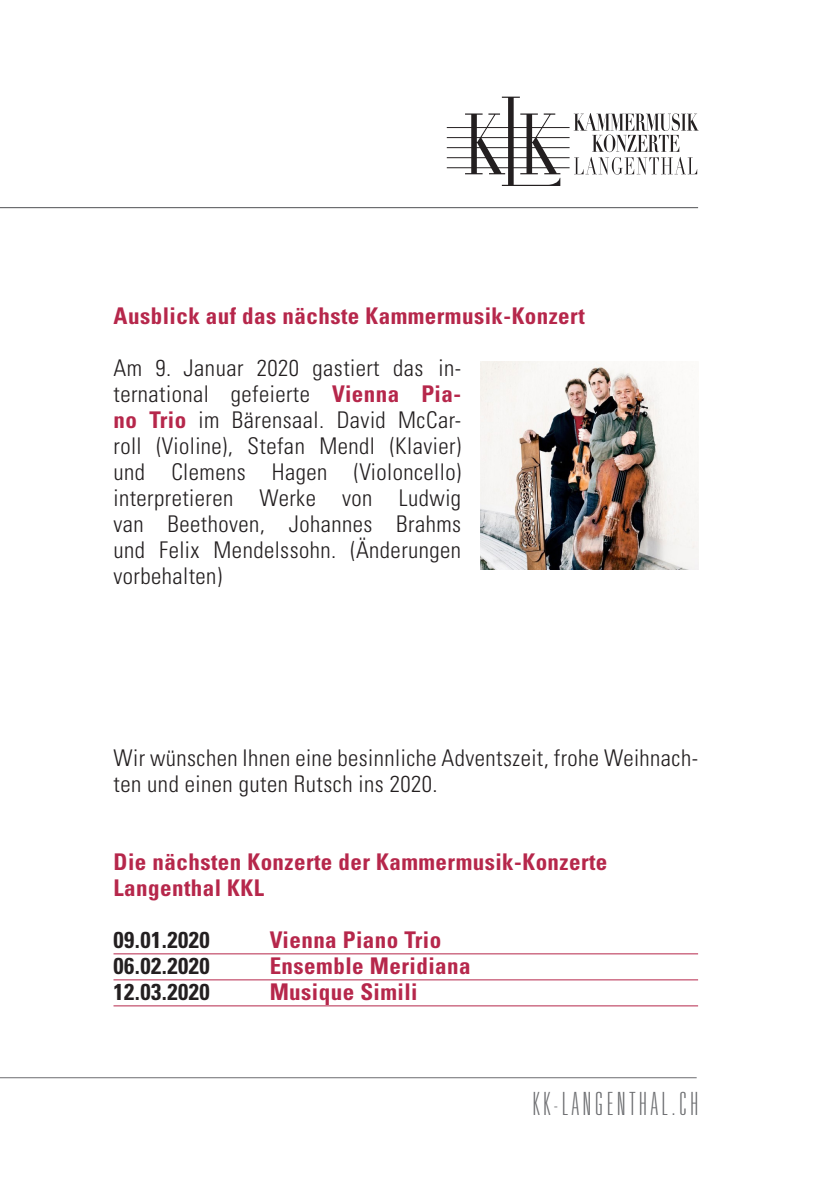
<style>
.page{position:relative;width:840px;height:1191px;background:#fff}
.page>*{position:absolute;margin:0;border:0;box-sizing:border-box;transform-origin:0 0}
.t1{font:100 ultra-condensed 32px "Univers";letter-spacing:.13em;color:#6c6d70}
.ohne{font:300 condensed 23px/26px "Univers";letter-spacing:.02em;color:#231f20;text-align:justify}
.Linierung{font:700 condensed 23px/26px "Univers";letter-spacing:.02em;color:#b6274b}
.Sätze{font:300 condensed 23px/26px "Univers";letter-spacing:.02em;color:#231f20}
.Linierung-2{font:700 condensed 23px "Univers";letter-spacing:.02em;color:#231f20}
.s1{font-weight:700;color:#b6274b}
</style>
<div class="page">
<hr style="left:0;top:207px;width:697px;height:1px;background:#6c6d70">
<hr style="left:0;top:1077px;width:696px;height:1px;background:#6c6d70">
<hr style="left:113px;top:953px;width:584px;height:1px;background:#b6274b">
<hr style="left:113px;top:979px;width:584px;height:1px;background:#b6274b">
<hr style="left:113px;top:1005px;width:584px;height:1px;background:#b6274b">
<img style="left:480px;top:361px;width:217px;height:208px">
<hr style="left:446px;top:127px;width:123px;height:1px;background:#231f20">
<hr style="left:446px;top:137px;width:123px;height:1px;background:#231f20">
<hr style="left:446px;top:147px;width:123px;height:1px;background:#231f20">
<hr style="left:446px;top:157px;width:123px;height:1px;background:#231f20">
<hr style="left:446px;top:167px;width:123px;height:1px;background:#231f20">
<svg style="left:465px;top:97px;width:95px;height:89px"></svg>
<svg style="left:573px;top:113px;width:125px;height:62px"></svg>
<p class="Linierung" style="left:113px;top:302px;width:472px">Ausblick auf das nächste Kammermusik-Konzert</p>
<p class="ohne" style="left:113px;top:355px;width:349px">Am 9. Januar 2020 gastiert das in&shy;ternational gefeierte <span class="s1">Vienna Pia&shy;no Trio</span> im Bärensaal. David McCar&shy;roll (Violine), Stefan Mendl (Klavier) und Clemens Hagen (Violoncello) interpretieren Werke von Ludwig van Beethoven, Johannes Brahms und Felix Mendelssohn. (Änderungen vorbehalten)</p>
<p class="Sätze" style="left:113px;top:745px;width:585px">Wir wünschen Ihnen eine besinnliche Adventszeit, frohe Weihnach&shy;ten und einen guten Rutsch ins 2020.</p>
<p class="Linierung" style="left:113px;top:848px;width:495px">Die nächsten Konzerte der Kammermusik-Konzerte<br>Langenthal KKL</p>
<p class="Linierung-2" style="left:113px;top:925px;width:98px">09.01.2020</p>
<p class="Linierung" style="left:269px;top:926px;width:173px">Vienna Piano Trio</p>
<p class="Linierung-2" style="left:113px;top:951px;width:98px">06.02.2020</p>
<p class="Linierung" style="left:269px;top:952px;width:202px">Ensemble Meridiana</p>
<p class="Linierung-2" style="left:113px;top:977px;width:98px">12.03.2020</p>
<p class="Linierung" style="left:269px;top:978px;width:149px">Musique Simili</p>
<h1 class="t1" style="left:532px;top:1087px;width:167px">KK-LANGENTHAL.CH</h1>
</div>
